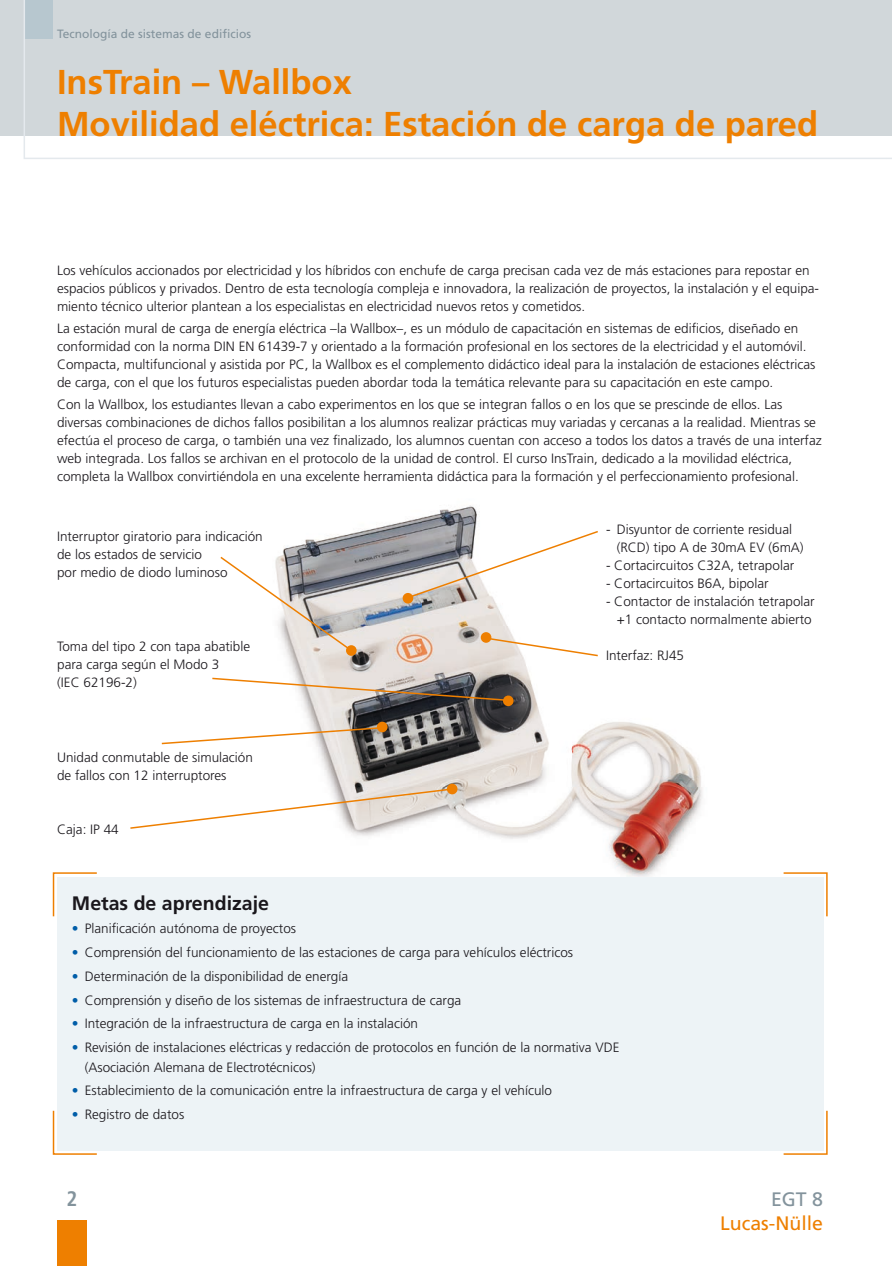
<style>
.page{position:relative;width:892px;height:1266px;background:#fff}
.page>*{position:absolute;margin:0;border:0;box-sizing:border-box;transform-origin:0 0}
.t1{font:700 34.5px/42px "Frutiger";color:#ee7f00}
.t2{font:700 condensed 21px "Frutiger";color:#83939c}
.t3{font:700 19.5px "Frutiger";color:#1a171c}
.t4{font:19.5px "Frutiger";color:#ee7f00}
.t5{font:19.5px "Frutiger";color:#83939c}
.t6{font:300 13.5px/18px "Frutiger";color:#1a171c}
.t7{font:12px "Frutiger";color:#83939c}
.s1{font-weight:700;color:#005da8}
</style>
<div class="page">
<div style="left:0;top:0;width:886px;height:136px;background:#d1d7da"></div>
<svg style="left:23px;top:0;width:862px;height:159px"></svg>
<img style="left:283px;top:505px;width:419px;height:372px">
<div style="left:57px;top:877px;width:765px;height:273px;background:#edf3f6"></div>
<svg style="left:52px;top:872px;width:45px;height:45px"></svg>
<svg style="left:781px;top:1109px;width:47px;height:46px"></svg>
<svg style="left:783px;top:872px;width:45px;height:46px"></svg>
<svg style="left:52px;top:1110px;width:46px;height:45px"></svg>
<svg style="left:220px;top:555px;width:133px;height:98px"></svg>
<svg style="left:406px;top:530px;width:193px;height:69px"></svg>
<svg style="left:484px;top:636px;width:115px;height:21px"></svg>
<svg style="left:161px;top:726px;width:222px;height:19px"></svg>
<svg style="left:130px;top:787px;width:323px;height:43px"></svg>
<svg style="left:212px;top:677px;width:299px;height:25px"></svg>
<div style="left:346px;top:645px;width:10px;height:11px;background:#ee7f00;border-radius:50%"></div>
<div style="left:402px;top:593px;width:11px;height:11px;background:#ee7f00;border-radius:50%"></div>
<div style="left:480px;top:632px;width:11px;height:11px;background:#ee7f00;border-radius:50%"></div>
<div style="left:446px;top:784px;width:11px;height:10px;background:#ee7f00;border-radius:50%"></div>
<div style="left:377px;top:722px;width:10px;height:10px;background:#ee7f00;border-radius:50%"></div>
<div style="left:502px;top:695px;width:11px;height:11px;background:#ee7f00;border-radius:50%"></div>
<div style="left:57px;top:1221px;width:30px;height:45px;background:#ee7f00"></div>
<svg style="left:885px;top:0;width:7px;height:159px"></svg>
<p class="t7" style="left:57px;top:27px;width:195px">Tecnología de sistemas de edificios</p>
<h1 class="t1" style="left:57px;top:61px;width:762px">InsTrain – Wallbox<br>Movilidad eléctrica: Estación de carga de pared</h1>
<p class="t6" style="left:57px;top:261px;width:763px">Los vehículos accionados por electricidad y los híbridos con enchufe de carga precisan cada vez de más estaciones para repostar en espacios públicos y privados. Dentro de esta tecnología compleja e innovadora, la realización de proyectos, la instalación y el equipa&shy;miento técnico ulterior plantean a los especialistas en electricidad nuevos retos y cometidos.</p>
<p class="t6" style="left:57px;top:319px;width:759px">La estación mural de carga de energía eléctrica –la Wallbox–, es un módulo de capacitación en sistemas de edificios, diseñado en conformidad con la norma DIN EN 61439-7 y orientado a la formación profesional en los sectores de la electricidad y el automóvil.<br>Compacta, multifuncional y asistida por PC, la Wallbox es el complemento didáctico ideal para la instalación de estaciones eléctricas de carga, con el que los futuros especialistas pueden abordar toda la temática relevante para su capacitación en este campo.</p>
<p class="t6" style="left:57px;top:395px;width:766px">Con la Wallbox, los estudiantes llevan a cabo experimentos en los que se integran fallos o en los que se prescinde de ellos. Las diversas combinaciones de dichos fallos posibilitan a los alumnos realizar prácticas muy variadas y cercanas a la realidad. Mientras se efectúa el proceso de carga, o también una vez finalizado, los alumnos cuentan con acceso a todos los datos a través de una interfaz web integrada. Los fallos se archivan en el protocolo de la unidad de control. El curso InsTrain, dedicado a la movilidad eléctrica, completa la Wallbox convirtiéndola en una excelente herramienta didáctica para la formación y el perfeccionamiento profesional.</p>
<p class="t6" style="left:57px;top:528px;width:207px">Interruptor giratorio para indicación de los estados de servicio<br>por medio de diodo luminoso</p>
<p class="t6" style="left:57px;top:638px;width:194px">Toma del tipo 2 con tapa abatible para carga según el Modo 3<br>(IEC 62196-2)</p>
<p class="t6" style="left:57px;top:749px;width:197px">Unidad conmutable de simulación de fallos con 12 interruptores</p>
<p class="t6" style="left:57px;top:820px;width:63px">Caja: IP 44</p>
<p class="t6" style="left:616px;top:521px;width:188px;text-indent:-11px">- Disyuntor de corriente residual (RCD) tipo A de 30mA EV (6mA)</p>
<p class="t6" style="left:605px;top:557px;width:190px">- Cortacircuitos C32A, tetrapolar</p>
<p class="t6" style="left:605px;top:575px;width:164px">- Cortacircuitos B6A, bipolar</p>
<p class="t6" style="left:605px;top:593px;width:210px;text-align:center">- Contactor de instalación tetrapolar +1 contacto normalmente abierto</p>
<p class="t6" style="left:605px;top:646px;width:80px">Interfaz: RJ45</p>
<h3 class="t3" style="left:72px;top:891px;width:198px">Metas de aprendizaje</h3>
<p class="t6" style="left:72px;top:920px;width:226px"><span class="s1">•</span> Planificación autónoma de proyectos</p>
<p class="t6" style="left:72px;top:943px;width:502px"><span class="s1">•</span> Comprensión del funcionamiento de las estaciones de carga para vehículos eléctricos</p>
<p class="t6" style="left:72px;top:967px;width:278px"><span class="s1">•</span> Determinación de la disponibilidad de energía</p>
<p class="t6" style="left:72px;top:991px;width:391px"><span class="s1">•</span> Comprensión y diseño de los sistemas de infraestructura de carga</p>
<p class="t6" style="left:72px;top:1015px;width:347px"><span class="s1">•</span> Integración de la infraestructura de carga en la instalación</p>
<p class="t6" style="left:85px;top:1038px;width:536px;line-height:19.5px;text-indent:-13px"><span class="s1">•</span> Revisión de instalaciones eléctricas y redacción de protocolos en función de la normativa VDE (Asociación Alemana de Electrotécnicos)</p>
<p class="t6" style="left:72px;top:1081px;width:481px"><span class="s1">•</span> Establecimiento de la comunicación entre la infraestructura de carga y el vehículo</p>
<p class="t6" style="left:72px;top:1105px;width:114px"><span class="s1">•</span> Registro de datos</p>
<h2 class="t2" style="left:66px;top:1187px;width:12px">2</h2>
<h3 class="t5" style="left:770px;top:1188px;width:54px">EGT 8</h3>
<h3 class="t4" style="left:719px;top:1211px;width:104px">Lucas-Nülle</h3>
</div>
